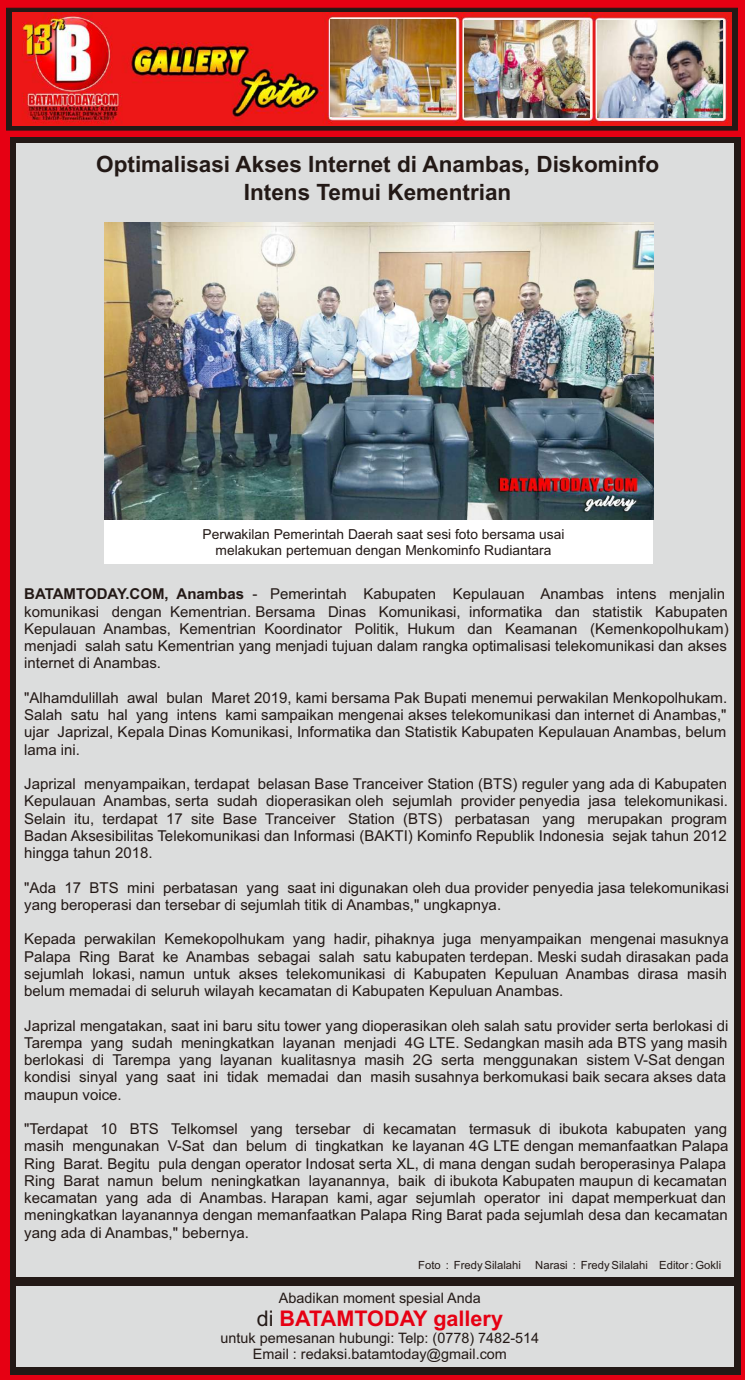
<style>
.page{position:relative;width:745px;height:1380px;background:#fff}
.page>*{position:absolute;margin:0;border:0;box-sizing:border-box;transform-origin:0 0}
.t1{font:700 22.5px/27.9px "Arial";color:#231916;text-align:center}
.t2{font:700 21.62px "Arial";color:#e60013}
.t3{font:15px/17.2px "Arial";color:#231916}
.t4{font:14.38px/16.1px "Arial";color:#231916;text-align:center}
.t5{font:13.75px/15.4px "Arial";color:#231916;text-align:center}
.t6{font:11.25px "Arial";color:#231916}
.s1{font-weight:700}
.s2{font-weight:400;color:#231916}
</style>
<div class="page">
<div style="left:0;top:0;width:744px;height:1380px;background:#e60013"></div>
<div style="left:10px;top:137px;width:730px;height:1238px;background:#231916"></div>
<div style="left:16px;top:143px;width:717px;height:1134px;background:#dcdddd"></div>
<div style="left:16px;top:1286px;width:717px;height:81px;background:#dcdddd"></div>
<svg style="left:6px;top:8px;width:731px;height:122px;background:#451815"></svg>
<div style="left:105px;top:512px;width:547px;height:52px;background:#fff"></div>
<img style="left:12px;top:13px;width:719px;height:112px">
<img style="left:330px;top:20px;width:125px;height:97px">
<img style="left:464px;top:21px;width:125px;height:96px">
<img style="left:597px;top:21px;width:125px;height:96px">
<img style="left:105px;top:222px;width:548px;height:297px">
<h1 class="t1" style="left:96px;top:152px;width:564px">Optimalisasi Akses Internet di Anambas, Diskominfo<br>Intens Temui Kementrian</h1>
<p class="t5" style="left:202px;top:528px;width:363px">Perwakilan Pemerintah Daerah saat sesi foto bersama usai melakukan pertemuan dengan Menkominfo Rudiantara</p>
<p class="t3" style="left:24px;top:587px;width:705px"><span class="s1">BATAMTODAY.COM, Anambas</span> - Pemerintah Kabupaten Kepulauan Anambas intens menjalin komunikasi dengan Kementrian. Bersama Dinas Komunikasi, informatika dan statistik Kabupaten Kepulauan Anambas, Kementrian Koordinator Politik, Hukum dan Keamanan (Kemenkopolhukam) menjadi salah satu Kementrian yang menjadi tujuan dalam rangka optimalisasi telekomunikasi dan akses internet di Anambas.</p>
<p class="t3" style="left:24px;top:690px;width:704px;text-align:justify">"Alhamdulillah awal bulan Maret 2019, kami bersama Pak Bupati menemui perwakilan Menkopolhukam.<br>Salah satu hal yang intens kami sampaikan mengenai akses telekomunikasi dan internet di Anambas," ujar Japrizal, Kepala Dinas Komunikasi, Informatika dan Statistik Kabupaten Kepulauan Anambas, belum lama ini.</p>
<p class="t3" style="left:24px;top:777px;width:704px;text-align:justify">Japrizal menyampaikan, terdapat belasan Base Tranceiver Station (BTS) reguler yang ada di Kabupaten Kepulauan Anambas, serta sudah dioperasikan oleh sejumlah provider penyedia jasa telekomunikasi.<br>Selain itu, terdapat 17 site Base Tranceiver Station (BTS) perbatasan yang merupakan program Badan Aksesibilitas Telekomunikasi dan Informasi (BAKTI) Kominfo Republik Indonesia sejak tahun 2012 hingga tahun 2018.</p>
<p class="t3" style="left:24px;top:880px;width:706px">"Ada 17 BTS mini perbatasan yang saat ini digunakan oleh dua provider penyedia jasa telekomunikasi yang beroperasi dan tersebar di sejumlah titik di Anambas," ungkapnya.</p>
<p class="t3" style="left:24px;top:932px;width:705px;text-align:justify">Kepada perwakilan Kemekopolhukam yang hadir, pihaknya juga menyampaikan mengenai masuknya Palapa Ring Barat ke Anambas sebagai salah satu kabupaten terdepan. Meski sudah dirasakan pada sejumlah lokasi, namun untuk akses telekomunikasi di Kabupaten Kepuluan Anambas dirasa masih belum memadai di seluruh wilayah kecamatan di Kabupaten Kepuluan Anambas.</p>
<p class="t3" style="left:24px;top:1018px;width:705px">Japrizal mengatakan, saat ini baru situ tower yang dioperasikan oleh salah satu provider serta berlokasi di Tarempa yang sudah meningkatkan layanan menjadi 4G LTE. Sedangkan masih ada BTS yang masih berlokasi di Tarempa yang layanan kualitasnya masih 2G serta menggunakan sistem V-Sat dengan kondisi sinyal yang saat ini tidak memadai dan masih susahnya berkomukasi baik secara akses data maupun voice.</p>
<p class="t3" style="left:24px;top:1122px;width:705px">"Terdapat 10 BTS Telkomsel yang tersebar di kecamatan termasuk di ibukota kabupaten yang masih mengunakan V-Sat dan belum di tingkatkan ke layanan 4G LTE dengan memanfaatkan Palapa Ring Barat. Begitu pula dengan operator Indosat serta XL, di mana dengan sudah beroperasinya Palapa Ring Barat namun belum neningkatkan layanannya, baik di ibukota Kabupaten maupun di kecamatan kecamatan yang ada di Anambas. Harapan kami, agar sejumlah operator ini dapat memperkuat dan meningkatkan layanannya dengan memanfaatkan Palapa Ring Barat pada sejumlah desa dan kecamatan yang ada di Anambas," bebernya.</p>
<p class="t6" style="left:418px;top:1261px;width:104px">Foto : Fredy Silalahi</p>
<p class="t6" style="left:535px;top:1261px;width:187px">Narasi : Fredy Silalahi Editor : Gokli</p>
<p class="t4" style="left:279px;top:1291px;width:203px">Abadikan moment spesial Anda</p>
<h2 class="t2" style="left:256px;top:1310px;width:247px"><span class="s2">di</span> BATAMTODAY gallery</h2>
<p class="t4" style="left:220px;top:1331px;width:320px">untuk pemesanan hubungi: Telp: (0778) 7482-514<br>Email : redaksi.batamtoday@gmail.com</p>
</div>
